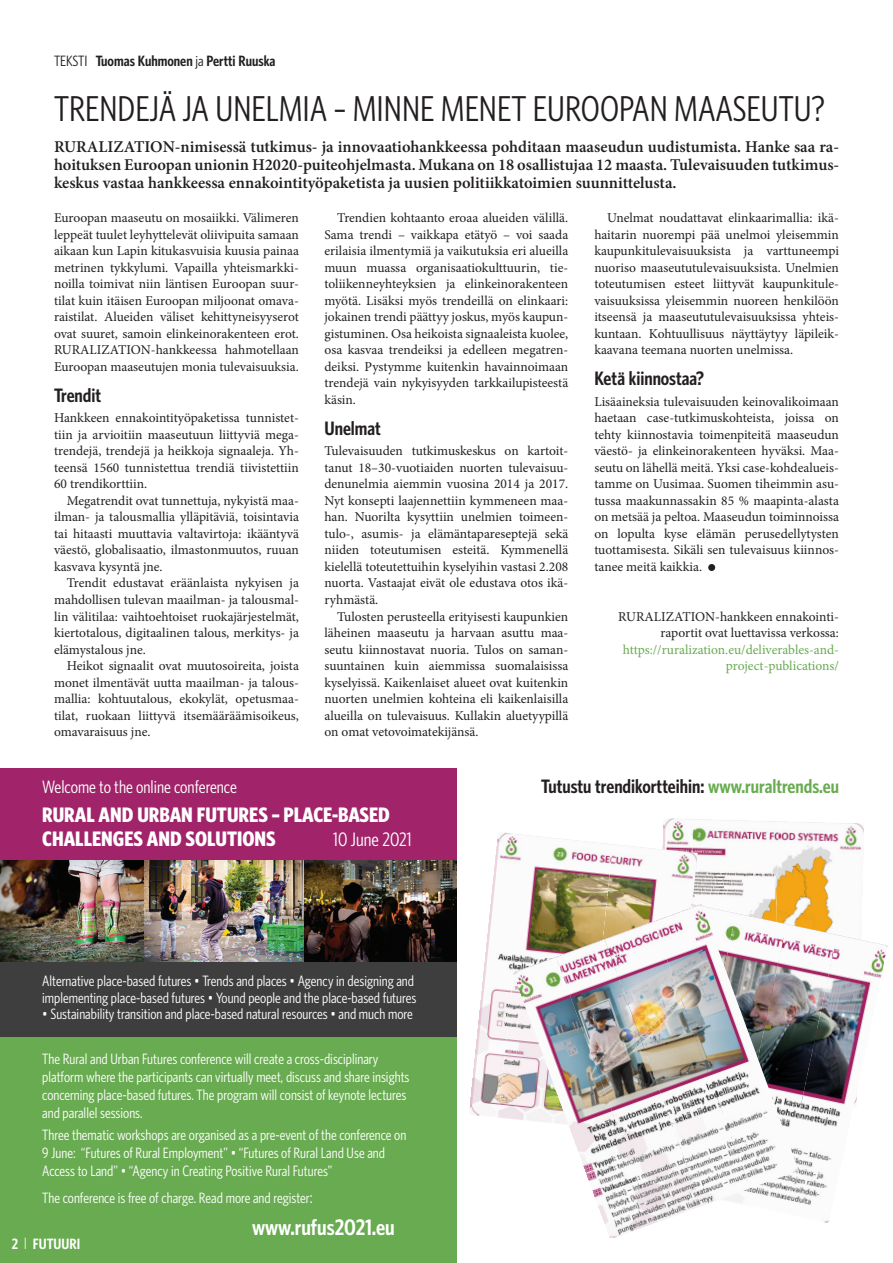
<style>
.page{position:relative;width:893px;height:1263px;background:#fff}
.page>*{position:absolute;margin:0;border:0;box-sizing:border-box;transform-origin:0 0}
.Otsikko{font:36px "Whitney Condensed";color:#231f20}
.Kuvateksti{font:600 22.5px "Whitney Condensed";color:#fff}
.Kuvateksti-2{font:700 21px/24px "Whitney Condensed";color:#fff}
.Väliotsikko{font:600 19.5px "Whitney Condensed";color:#231f20}
.Kuvateksti-3{font:19.5px "Whitney Condensed";color:#fff}
.Kuvateksti-4{font:18px "Whitney Condensed";color:#fff}
.Ingressi{font:600 16.5px/18px "Minion Pro";color:#231f20;text-align:justify}
.Kuvateksti-5{font:15px/18px "Whitney Condensed";color:#fff}
.Kuvateksti-6{font:600 15px "Whitney Condensed";color:#231f20}
.Kuvateksti-7{font:600 15px "Whitney Condensed";color:#fff}
.Leipäteksti_sisennet{font:13.5px/16.5px "Minion Pro";color:#231f20;text-align:justify}
.Leipäteksti_ei_sisen{font:13.5px/16.5px "Minion Pro";color:#231f20;text-align:justify}
.s1{font-weight:400}
.s2{color:#68ab50}
.s3{font-size:16.5px}
.s4{font-weight:300;font-size:16.5px}
</style>
<div class="page">
<div style="left:0;top:1037px;width:456px;height:226px;background:#68ab50"></div>
<div style="left:708px;top:564px;width:7px;height:7px;background:#231f20;border-radius:50%"></div>
<img style="left:779px;top:821px;width:85px;height:103px">
<img style="left:693px;top:819px;width:86px;height:85px">
<img style="left:663px;top:818px;width:30px;height:26px">
<img style="left:613px;top:844px;width:85px;height:77px">
<img style="left:498px;top:835px;width:115px;height:284px">
<img style="left:469px;top:832px;width:59px;height:285px">
<img style="left:824px;top:935px;width:64px;height:288px">
<img style="left:787px;top:924px;width:50px;height:288px">
<img style="left:653px;top:904px;width:146px;height:284px">
<img style="left:604px;top:921px;width:146px;height:285px">
<img style="left:556px;top:939px;width:146px;height:285px">
<img style="left:513px;top:957px;width:140px;height:281px">
<div style="left:0;top:961px;width:456px;height:76px;background:#3e3e3f"></div>
<div style="left:0;top:768px;width:456px;height:102px;background:#a1246b"></div>
<img style="left:0;top:860px;width:456px;height:101px">
<p class="Kuvateksti-6" style="left:54px;top:51px;width:223px"><span class="s1">TEKSTI</span> Tuomas Kuhmonen <span class="s1">ja</span> Pertti Ruuska</p>
<p class="Otsikko" style="left:54px;top:87px;width:773px">TRENDEJÄ JA UNELMIA – MINNE MENET EUROOPAN MAASEUTU?</p>
<p class="Ingressi" style="left:54px;top:137px;width:787px">RURALIZATION-nimisessä tutkimus- ja innovaatiohankkeessa pohditaan maaseudun uudistumista. Hanke saa ra&shy;hoituksen Euroopan unionin H2020-puiteohjelmasta. Mukana on 18 osallistujaa 12 maasta. Tulevaisuuden tutkimus&shy;keskus vastaa hankkeessa ennakointityöpaketista ja uusien politiikkatoimien suunnittelusta.</p>
<p class="Leipäteksti_sisennet" style="left:324px;top:210px;width:245px;text-indent:13px">Trendien kohtaanto eroaa alueiden välillä.<br>Sama trendi – vaikkapa etätyö – voi saada erilaisia ilmentymiä ja vaikutuksia eri alueilla muun muassa organisaatiokulttuurin, tie&shy;toliikenneyhteyksien ja elinkeinorakenteen myötä. Lisäksi myös trendeillä on elinkaari: jokainen trendi päättyy joskus, myös kaupun&shy;gistuminen. Osa heikoista signaaleista kuolee, osa kasvaa trendeiksi ja edelleen megatren&shy;deiksi. Pystymme kuitenkin havainnoimaan trendejä vain nykyisyyden tarkkailupisteestä käsin.</p>
<p class="Väliotsikko" style="left:324px;top:416px;width:58px">Unelmat</p>
<p class="Leipäteksti_ei_sisen" style="left:324px;top:443px;width:245px">Tulevaisuuden tutkimuskeskus on kartoit&shy;tanut 18–30-vuotiaiden nuorten tulevaisuu&shy;denunelmia aiemmin vuosina 2014 ja 2017.<br>Nyt konsepti laajennettiin kymmeneen maa&shy;han. Nuorilta kysyttiin unelmien toimeen&shy;tulo-, asumis- ja elämäntapareseptejä sekä niiden toteutumisen esteitä. Kymmenellä kielellä toteutettuihin kyselyihin vastasi 2.208 nuorta. Vastaajat eivät ole edustava otos ikä&shy;ryhmästä.</p>
<p class="Leipäteksti_sisennet" style="left:324px;top:608px;width:245px;text-indent:13px">Tulosten perusteella erityisesti kaupunkien läheinen maaseutu ja harvaan asuttu maa&shy;seutu kiinnostavat nuoria. Tulos on saman&shy;suuntainen kuin aiemmissa suomalaisissa kyselyissä. Kaikenlaiset alueet ovat kuitenkin nuorten unelmien kohteina eli kaikenlaisilla alueilla on tulevaisuus. Kullakin aluetyypillä on omat vetovoimatekijänsä.</p>
<p class="Leipäteksti_ei_sisen" style="left:54px;top:210px;width:246px">Euroopan maaseutu on mosaiikki. Välimeren leppeät tuulet leyhyttelevät oliivipuita samaan aikaan kun Lapin kitukasvuisia kuusia painaa metrinen tykkylumi. Vapailla yhteismarkki&shy;noilla toimivat niin läntisen Euroopan suur&shy;tilat kuin itäisen Euroopan miljoonat omava&shy;raistilat. Alueiden väliset kehittyneisyyserot ovat suuret, samoin elinkeinorakenteen erot.<br>RURALIZATION-hankkeessa hahmotellaan Euroopan maaseutujen monia tulevaisuuksia.</p>
<p class="Väliotsikko" style="left:54px;top:383px;width:49px">Trendit</p>
<p class="Leipäteksti_ei_sisen" style="left:54px;top:410px;width:246px">Hankkeen ennakointityöpaketissa tunnistet&shy;tiin ja arvioitiin maaseutuun liittyviä mega&shy;trendejä, trendejä ja heikkoja signaaleja. Yh&shy;teensä 1560 tunnistettua trendiä tiivistettiin 60 trendikorttiin.</p>
<p class="Leipäteksti_sisennet" style="left:54px;top:492px;width:246px;text-indent:13px">Megatrendit ovat tunnettuja, nykyistä maa&shy;ilman- ja talousmallia ylläpitäviä, toisintavia tai hitaasti muuttavia valtavirtoja: ikääntyvä väestö, globalisaatio, ilmastonmuutos, ruuan kasvava kysyntä jne.</p>
<p class="Leipäteksti_sisennet" style="left:54px;top:575px;width:246px;text-indent:13px">Trendit edustavat eräänlaista nykyisen ja mahdollisen tulevan maailman- ja talousmal&shy;lin välitilaa: vaihtoehtoiset ruokajärjestelmät, kiertotalous, digitaalinen talous, merkitys- ja elämystalous jne.</p>
<p class="Leipäteksti_sisennet" style="left:54px;top:657px;width:246px;text-indent:13px">Heikot signaalit ovat muutosoireita, joista monet ilmentävät uutta maailman- ja talous&shy;mallia: kohtuutalous, ekokylät, opetusmaa&shy;tilat, ruokaan liittyvä itsemääräämisoikeus, omavaraisuus jne.</p>
<p class="Leipäteksti_sisennet" style="left:594px;top:210px;width:246px;text-indent:13px">Unelmat noudattavat elinkaarimallia: ikä&shy;haitarin nuorempi pää unelmoi yleisemmin kaupunkitulevaisuuksista ja varttuneempi nuoriso maaseututulevaisuuksista. Unelmien toteutumisen esteet liittyvät kaupunkitule&shy;vaisuuksissa yleisemmin nuoreen henkilöön itseensä ja maaseututulevaisuuksissa yhteis&shy;kuntaan. Kohtuullisuus näyttäytyy läpileik&shy;kaavana teemana nuorten unelmissa.</p>
<p class="Väliotsikko" style="left:594px;top:366px;width:111px">Ketä kiinnostaa?</p>
<p class="Leipäteksti_ei_sisen" style="left:594px;top:393px;width:246px">Lisäaineksia tulevaisuuden keinovalikoimaan haetaan case-tutkimuskohteista, joissa on tehty kiinnostavia toimenpiteitä maaseudun väestö- ja elinkeinorakenteen hyväksi. Maa&shy;seutu on lähellä meitä. Yksi case-kohdealueis&shy;tamme on Uusimaa. Suomen tiheimmin asu&shy;tussa maakunnassakin 85 % maapinta-alasta on metsää ja peltoa. Maaseudun toiminnoissa on lopulta kyse elämän perusedellytysten tuottamisesta. Sikäli sen tulevaisuus kiinnos&shy;tanee meitä kaikkia.</p>
<p class="Leipäteksti_sisennet" style="left:618px;top:608px;width:222px;text-align:right">RURALIZATION-hankkeen ennakointi&shy;raportit ovat luettavissa verkossa: <span class="s2">https://ruralization.eu/deliverables-and&shy;project-publications/</span></p>
<p class="Kuvateksti-4" style="left:42px;top:776px;width:196px">Welcome to the online conference</p>
<p class="Väliotsikko" style="left:541px;top:773px;width:299px">Tutustu trendikortteihin: <span class="s2">www.ruraltrends.eu</span></p>
<p class="Kuvateksti-2" style="left:42px;top:801px;width:349px">RURAL AND URBAN FUTURES – PLACE-BASED<br>CHALLENGES AND SOLUTIONS</p>
<p class="Kuvateksti-3" style="left:333px;top:827px;width:80px">10 June 2021</p>
<p class="Kuvateksti-5" style="left:42px;top:973px;width:376px;line-height:16.5px">Alternative place-based futures • Trends and places • Agency in designing and implementing place-based futures • Yound people and the place-based futures</p>
<p class="Kuvateksti-5" style="left:42px;top:1005px;width:372px">• Sustainability transition and place-based natural resources • and much more</p>
<p class="Kuvateksti-5" style="left:42px;top:1049px;width:369px">The Rural and Urban Futures conference will create a cross-disciplinary platform where the participants can virtually meet, discuss and share insights concerning place-based futures. The program will consist of keynote lectures and parallel sessions.</p>
<p class="Kuvateksti-5" style="left:42px;top:1126px;width:366px">Three thematic workshops are organised as a pre-event of the conference on<br>9 June: “Futures of Rural Employment” • “Futures of Rural Land Use and<br>Access to Land” • “Agency in Creating Positive Rural Futures”</p>
<p class="Kuvateksti-5" style="left:42px;top:1188px;width:272px">The conference is free of charge. Read more and register<span class="s3">:</span></p>
<p class="Kuvateksti" style="left:252px;top:1213px;width:144px">www.rufus2021.eu</p>
<p class="Kuvateksti-7" style="left:12px;top:1234px;width:70px">2 <span class="s4">I</span> FUTUURI</p>
</div>
